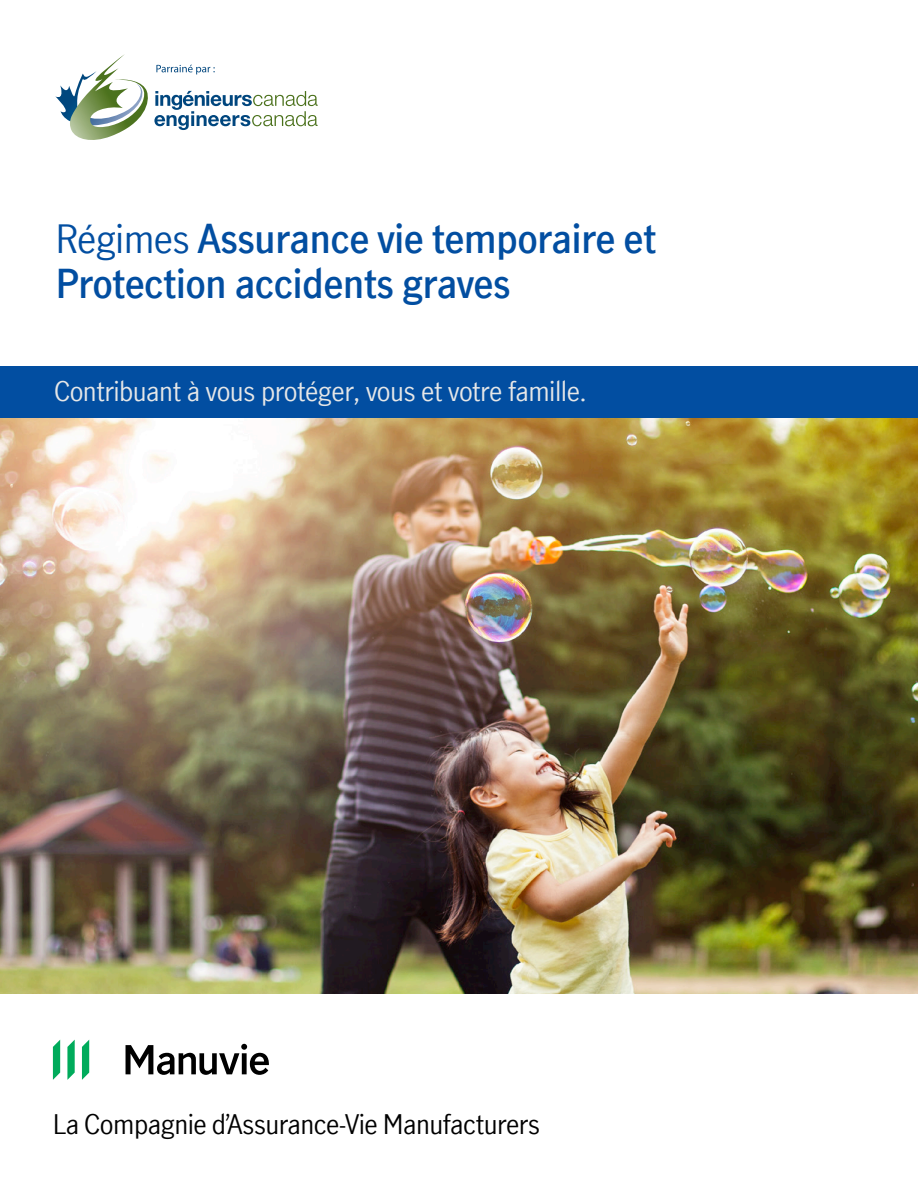
<style>
.page{position:relative;width:918px;height:1188px;background:#fff}
.page>*{position:absolute;margin:0;border:0;box-sizing:border-box;transform-origin:0 0}
.Title_cover_H1{font:600 39px/45px "Manulife JH Sans Optimized";letter-spacing:-.02em;color:#024ea1}
.Cover_subhd_H2{font:27px "Manulife JH Sans Optimized";letter-spacing:-.02em;color:#e6e7e8}
.TMLIC_cover{font:27px "Manulife JH Sans Optimized";letter-spacing:-.02em;color:#000}
.s1{font-weight:400}
</style>
<div class="page">
<img style="left:0;top:418px;width:918px;height:576px">
<svg style="left:55px;top:54px;width:263px;height:86px"></svg>
<div style="left:0;top:366px;width:918px;height:52px;background:#024ea1"></div>
<svg style="left:82px;top:1040px;width:7px;height:40px"></svg>
<svg style="left:67px;top:1040px;width:8px;height:40px"></svg>
<svg style="left:53px;top:1040px;width:7px;height:40px"></svg>
<svg style="left:126px;top:1044px;width:143px;height:31px"></svg>
<h1 class="Title_cover_H1" style="left:55px;top:214px;width:603px"><span class="s1">Régimes</span> Assurance vie temporaire et<br>Protection accidents graves</h1>
<h2 class="Cover_subhd_H2" style="left:54px;top:372px;width:534px">Contribuant à vous protéger, vous et votre famille.</h2>
<p class="TMLIC_cover" style="left:53px;top:1106px;width:489px">La Compagnie d’Assurance-Vie Manufacturers</p>
</div>
